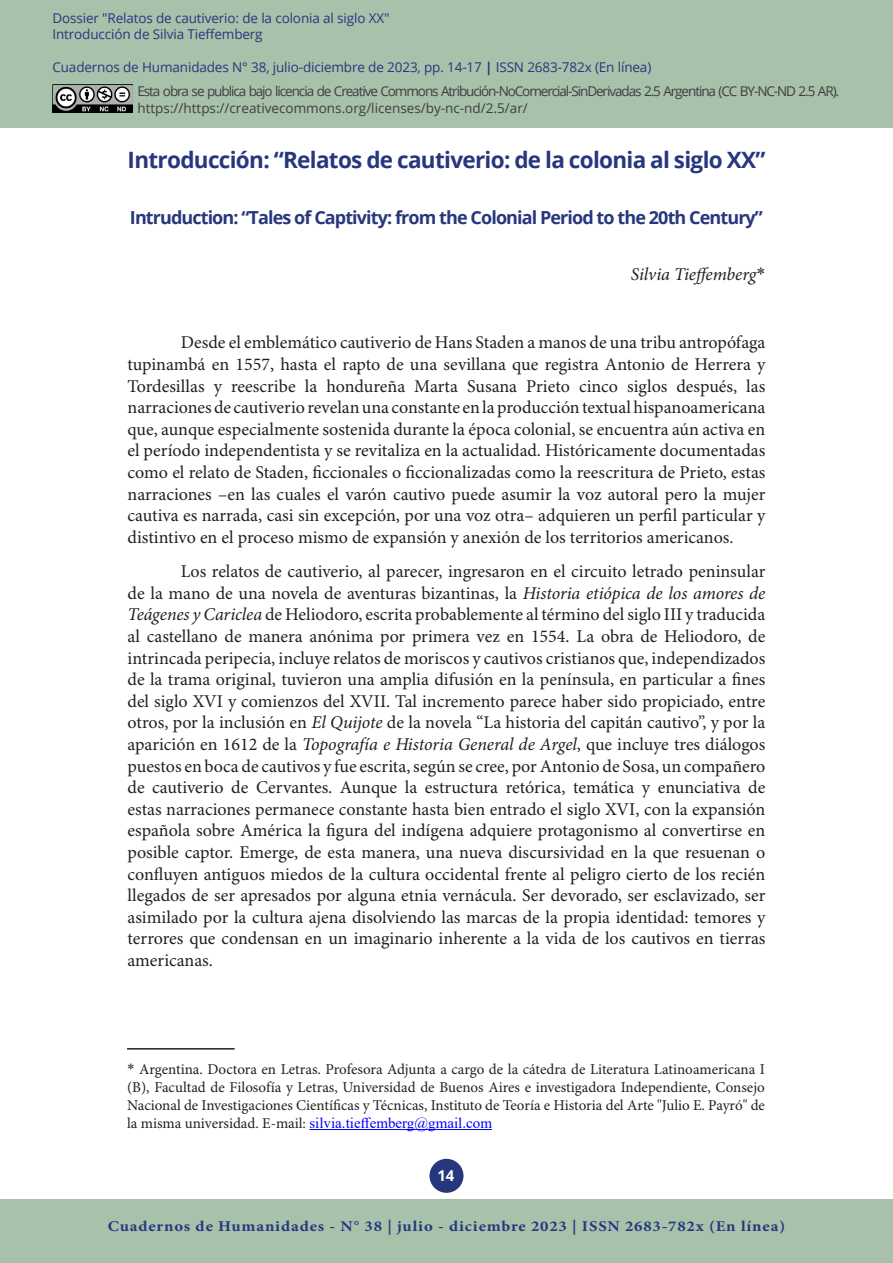
<style>
.page{position:relative;width:893px;height:1263px;background:#fff}
.page>*{position:absolute;margin:0;border:0;box-sizing:border-box;transform-origin:0 0}
.TITULO{font:700 22.5px "Open Sans";letter-spacing:-.03em;color:#27377e}
.CUERPO{font:18px/21.6px "Minion Pro";color:#231f20;text-align:justify}
.TITULO_INGLES{font:700 18px "Open Sans";letter-spacing:-.05em;color:#27377e}
.AUTORES{font:italic 18px "Minion Pro";letter-spacing:-.005em;color:#231f20}
.FOOTNOTE{font:15px/18px "Minion Pro";letter-spacing:-.005em;color:#231f20;text-align:justify}
.t1{font:700 15px "Minion Pro";letter-spacing:.05em;color:#27377e;scale:1.11 1}
.t2{font:700 15px "Open Sans";color:#fff}
.t3{font:13.5px/16.2px "Open Sans";letter-spacing:-.08em;color:#3e3e3f}
.t4{font:13.5px "Open Sans";letter-spacing:-.01em;color:#27377e}
.s1{font-weight:700}
.s2{font-family:"Times New Roman";font-style:normal}
.s3{font-style:italic}
.s4{font-family:"Times New Roman"}
.s5{font-family:"Times New Roman";color:#00f}
</style>
<div class="page">
<div style="left:429px;top:1159px;width:34px;height:34px;background:#27377e;border-radius:50%"></div>
<div style="left:0;top:1199px;width:893px;height:64px;background:#a7c1ab"></div>
<hr style="left:309px;top:1129px;width:183px;height:1px;background:#00f">
<hr style="left:127px;top:1048px;width:108px;height:1px;background:#231f20">
<div style="left:0;top:0;width:893px;height:127px;background:#a7c1ab"></div>
<img style="left:52px;top:85px;width:81px;height:28px">
<p class="t4" style="left:52px;top:9px;width:339px">Dossier "Relatos de cautiverio: de la colonia al siglo XX"</p>
<p class="t4" style="left:52px;top:25px;width:212px">Introducción de Silvia Tieffemberg</p>
<p class="t4" style="left:52px;top:57px;width:600px">Cuadernos de Humanidades N° 38, julio-diciembre de 2023, pp. 14-17 <span class="s1">|</span> ISSN 2683-782x (En línea)</p>
<p class="t3" style="left:137px;top:83px;width:703px">Esta obra se publica bajo licencia de Creative Commons Atribución-NoComercial-SinDerivadas 2.5 Argentina (CC BY-NC-ND 2.5 AR). https://https://creativecommons.org/licenses/by-nc-nd/2.5/ar/</p>
<p class="TITULO" style="left:128px;top:144px;width:639px">Introducción: “Relatos de cautiverio: de la colonia al siglo XX”</p>
<p class="TITULO_INGLES" style="left:130px;top:204px;width:634px">Intruduction: “Tales of Captivity: from the Colonial Period to the 20th Century”</p>
<p class="AUTORES" style="left:631px;top:262px;width:136px">Silvia Tieffemberg<span class="s2">*</span></p>
<p class="CUERPO" style="left:128px;top:332px;width:639px;text-indent:53px">Desde el emblemático cautiverio de Hans Staden a manos de una tribu antropófaga tupinambá en 1557, hasta el rapto de una sevillana que registra Antonio de Herrera y Tordesillas y reescribe la hondureña Marta Susana Prieto cinco siglos después, las narraciones de cautiverio revelan una constante en la producción textual hispanoamericana que, aunque especialmente sostenida durante la época colonial, se encuentra aún activa en el período independentista y se revitaliza en la actualidad. Históricamente documentadas como el relato de Staden, ficcionales o ficcionalizadas como la reescritura de Prieto, estas narraciones –en las cuales el varón cautivo puede asumir la voz autoral pero la mujer cautiva es narrada, casi sin excepción, por una voz otra– adquieren un perfil particular y distintivo en el proceso mismo de expansión y anexión de los territorios americanos.</p>
<p class="CUERPO" style="left:128px;top:561px;width:639px;text-indent:53px">Los relatos de cautiverio, al parecer, ingresaron en el circuito letrado peninsular de la mano de una novela de aventuras bizantinas, la <span class="s3">Historia etiópica de los amores de Teágenes y Cariclea</span> de Heliodoro, escrita probablemente al término del siglo III y traducida al castellano de manera anónima por primera vez en 1554. La obra de Heliodoro, de intrincada peripecia, incluye relatos de moriscos y cautivos cristianos que, independizados de la trama original, tuvieron una amplia difusión en la península, en particular a fines del siglo XVI y comienzos del XVII. Tal incremento parece haber sido propiciado, entre otros, por la inclusión en <span class="s3">El Quijote</span> de la novela “La historia del capitán cautivo”, y por la aparición en 1612 de la <span class="s3">Topografía e Historia General de Argel</span>, que incluye tres diálogos puestos en boca de cautivos y fue escrita, según se cree, por Antonio de Sosa, un compañero de cautiverio de Cervantes. Aunque la estructura retórica, temática y enunciativa de estas narraciones permanece constante hasta bien entrado el siglo XVI, con la expansión española sobre América la figura del indígena adquiere protagonismo al convertirse en posible captor. Emerge, de esta manera, una nueva discursividad en la que resuenan o confluyen antiguos miedos de la cultura occidental frente al peligro cierto de los recién llegados de ser apresados por alguna etnia vernácula. Ser devorado, ser esclavizado, ser asimilado por la cultura ajena disolviendo las marcas de la propia identidad: temores y terrores que condensan en un imaginario inherente a la vida de los cautivos en tierras americanas.</p>
<p class="FOOTNOTE" style="left:127px;top:1061px;width:639px"><span class="s4">*</span> Argentina. Doctora en Letras. Profesora Adjunta a cargo de la cátedra de Literatura Latinoamericana I (B), Facultad de Filosofía y Letras, Universidad de Buenos Aires e investigadora Independiente, Consejo Nacional de Investigaciones Científicas y Técnicas, Instituto de Teoría e Historia del Arte "Julio E. Payró" de la misma universidad. E-mail: <span class="s5">silvia.tieffemberg@gmail.com</span></p>
<p class="t2" style="left:437px;top:1165px;width:19px">14</p>
<p class="t1" style="left:108px;top:1216px;width:612px">Cuadernos de Humanidades - N° 38 | julio - diciembre 2023 | ISSN 2683-782x (En línea)</p>
</div>
